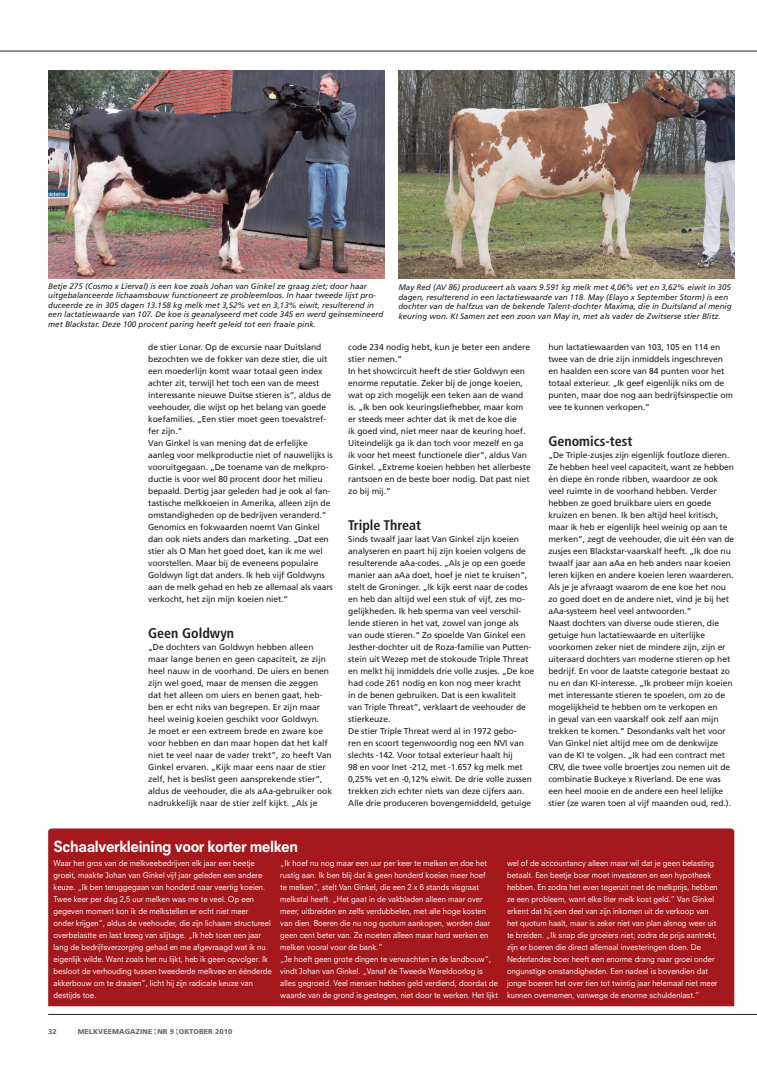
<style>
.page{position:relative;width:757px;height:1080px;background:#fff}
.page>*{position:absolute;margin:0;border:0;box-sizing:border-box;transform-origin:0 0}
.t1{font:800 15px "Neuzeit SLT Std";letter-spacing:-.03em;color:#fff;scale:.95 1}
.t2{font:700 condensed 14px "Frutiger LT Std";color:#231f20}
.t3{font:8.5px/12px "Frutiger LT Std";letter-spacing:-.01em;color:#231f20}
.t4{font:8px/12px "Neuzeit SLT Std";color:#fff;scale:.95 1}
.t5{font:italic 8px/9.6px "Frutiger LT Std";color:#231f20}
.t6{font:900 7px "Frutiger LT Std";letter-spacing:.01em;color:#6c6d70}
</style>
<div class="page">
<div style="left:48px;top:828px;width:686px;height:178px;background:#a5181e"></div>
<hr style="left:48px;top:1014px;width:709px;height:1px;background:#231f20">
<hr style="left:0;top:51px;width:757px;height:1px;background:#231f20">
<img style="left:48px;top:71px;width:336px;height:207px">
<img style="left:398px;top:71px;width:336px;height:207px">
<p class="t5" style="left:48px;top:281px;width:337px">Betje 275 (Cosmo x Lierval) is een koe zoals Johan van Ginkel ze graag ziet; door haar uitgebalanceerde lichaamsbouw functioneert ze probleemloos. In haar tweede lijst pro&shy;duceerde ze in 305 dagen 13.158 kg melk met 3,52% vet en 3,13% eiwit, resulterend in een lactatiewaarde van 107. De koe is geanalyseerd met code 345 en werd geïnsemineerd met Blackstar. Deze 100 procent paring heeft geleid tot een fraaie pink.</p>
<p class="t5" style="left:398px;top:283px;width:335px">May Red (AV 86) produceert als vaars 9.591 kg melk met 4,06% vet en 3,62% eiwit in 305 dagen, resulterend in een lactatiewaarde van 118. May (Elayo x September Storm) is een dochter van de halfzus van de bekende Talent-dochter Maxima, die in Duitsland al menig keuring won. KI Samen zet een zoon van May in, met als vader de Zwitserse stier Blitz.</p>
<p class="t3" style="left:148px;top:341px;width:186px">de stier Lonar. Op de excursie naar Duitsland bezochten we de fokker van deze stier, die uit een moederlijn komt waar totaal geen index achter zit, terwijl het toch een van de meest interessante nieuwe Duitse stieren is”, aldus de veehouder, die wijst op het belang van goede koefamilies. „Een stier moet geen toevalstref&shy;fer zijn.”<br>Van Ginkel is van mening dat de erfelijke aanleg voor melkproductie niet of nauwelijks is vooruitgegaan. „De toename van de melkpro&shy;ductie is voor wel 80 procent door het milieu bepaald. Dertig jaar geleden had je ook al fan&shy;tastische melkkoeien in Amerika, alleen zijn de omstandigheden op de bedrijven veranderd.” Genomics en fokwaarden noemt Van Ginkel dan ook niets anders dan marketing. „Dat een stier als O Man het goed doet, kan ik me wel voorstellen. Maar bij de eveneens populaire Goldwyn ligt dat anders. Ik heb vijf Goldwyns aan de melk gehad en heb ze allemaal als vaars verkocht, het zijn mijn koeien niet.”</p>
<h2 class="t2" style="left:148px;top:625px;width:87px">Geen Goldwyn</h2>
<p class="t3" style="left:148px;top:641px;width:185px">„De dochters van Goldwyn hebben alleen maar lange benen en geen capaciteit, ze zijn heel nauw in de voorhand. De uiers en benen zijn wel goed, maar de mensen die zeggen dat het alleen om uiers en benen gaat, heb&shy;ben er echt niks van begrepen. Er zijn maar heel weinig koeien geschikt voor Goldwyn.<br>Je moet er een extreem brede en zware koe voor hebben en dan maar hopen dat het kalf niet te veel naar de vader trekt”, zo heeft Van Ginkel ervaren. „Kijk maar eens naar de stier zelf, het is beslist geen aansprekende stier”, aldus de veehouder, die als aAa-gebruiker ook nadrukkelijk naar de stier zelf kijkt. „Als je</p>
<h1 class="t1" style="left:54px;top:837px;width:259px">Schaalverkleining voor korter melken</h1>
<p class="t3" style="left:348px;top:341px;width:184px">code 234 nodig hebt, kun je beter een andere stier nemen.”<br>In het showcircuit heeft de stier Goldwyn een enorme reputatie. Zeker bij de jonge koeien, wat op zich mogelijk een teken aan de wand is. „Ik ben ook keuringsliefhebber, maar kom er steeds meer achter dat ik met de koe die<br>ik goed vind, niet meer naar de keuring hoef.<br>Uiteindelijk ga ik dan toch voor mezelf en ga ik voor het meest functionele dier”, aldus Van Ginkel. „Extreme koeien hebben het allerbeste rantsoen en de beste boer nodig. Dat past niet zo bij mij.”</p>
<h2 class="t2" style="left:348px;top:517px;width:74px">Triple Threat</h2>
<p class="t3" style="left:348px;top:533px;width:187px">Sinds twaalf jaar laat Van Ginkel zijn koeien analyseren en paart hij zijn koeien volgens de resulterende aAa-codes. „Als je op een goede manier aan aAa doet, hoef je niet te kruisen”, stelt de Groninger. „Ik kijk eerst naar de codes en heb dan altijd wel een stuk of vijf, zes mo&shy;gelijkheden. Ik heb sperma van veel verschil&shy;lende stieren in het vat, zowel van jonge als van oude stieren.” Zo spoelde Van Ginkel een Jesther-dochter uit de Roza-familie van Putten&shy;stein uit Wezep met de stokoude Triple Threat en melkt hij inmiddels drie volle zusjes. „De koe had code 261 nodig en kon nog meer kracht<br>in de benen gebruiken. Dat is een kwaliteit<br>van Triple Threat”, verklaart de veehouder de stierkeuze.<br>De stier Triple Threat werd al in 1972 gebo-<br>ren en scoort tegenwoordig nog een NVI van slechts -142. Voor totaal exterieur haalt hij<br>98 en voor Inet -212, met -1.657 kg melk met 0,25% vet en -0,12% eiwit. De drie volle zussen trekken zich echter niets van deze cijfers aan.<br>Alle drie produceren bovengemiddeld, getuige</p>
<p class="t3" style="left:548px;top:341px;width:186px">hun lactatiewaarden van 103, 105 en 114 en twee van de drie zijn inmiddels ingeschreven en haalden een score van 84 punten voor het totaal exterieur. „Ik geef eigenlijk niks om de punten, maar doe nog aan bedrijfsinspectie om vee te kunnen verkopen.”</p>
<h2 class="t2" style="left:548px;top:433px;width:86px">Genomics-test</h2>
<p class="t3" style="left:548px;top:449px;width:187px">„De Triple-zusjes zijn eigenlijk foutloze dieren.<br>Ze hebben heel veel capaciteit, want ze hebben èn diepe èn ronde ribben, waardoor ze ook veel ruimte in de voorhand hebben. Verder hebben ze goed bruikbare uiers en goede kruizen en benen. Ik ben altijd heel kritisch, maar ik heb er eigenlijk heel weinig op aan te merken”, zegt de veehouder, die uit één van de zusjes een Blackstar-vaarskalf heeft. „Ik doe nu twaalf jaar aan aAa en heb anders naar koeien leren kijken en andere koeien leren waarderen.<br>Als je je afvraagt waarom de ene koe het nou zo goed doet en de andere niet, vind je bij het aAa-systeem heel veel antwoorden.”<br>Naast dochters van diverse oude stieren, die getuige hun lactatiewaarde en uiterlijke voorkomen zeker niet de mindere zijn, zijn er uiteraard dochters van moderne stieren op het bedrijf. En voor de laatste categorie bestaat zo nu en dan KI-interesse. „Ik probeer mijn koeien met interessante stieren te spoelen, om zo de mogelijkheid te hebben om te verkopen en<br>in geval van een vaarskalf ook zelf aan mijn trekken te komen.” Desondanks valt het voor Van Ginkel niet altijd mee om de denkwijze van de KI te volgen. „Ik had een contract met CRV, die twee volle broertjes zou nemen uit de combinatie Buckeye x Riverland. De ene was een heel mooie en de andere een heel lelijke stier (ze waren toen al vijf maanden oud, red.).</p>
<p class="t4" style="left:54px;top:857px;width:231px">Waar het gros van de melkveebedrijven elk jaar een beetje groeit, maakte Johan van Ginkel vijf jaar geleden een andere keuze. „Ik ben teruggegaan van honderd naar veertig koeien.<br>Twee keer per dag 2,5 uur melken was me te veel. Op een gegeven moment kon ik de melkstellen er echt niet meer<br>onder krijgen”, aldus de veehouder, die zijn lichaam structureel overbelastte en last kreeg van slijtage. „Ik heb toen een jaar lang de bedrijfsverzorging gehad en me afgevraagd wat ik nu eigenlijk wilde. Want zoals het nu lijkt, heb ik geen opvolger. Ik besloot de verhouding tussen tweederde melkvee en éénderde akkerbouw om te draaien”, licht hij zijn radicale keuze van destijds toe.</p>
<p class="t4" style="left:280px;top:857px;width:231px">„Ik hoef nu nog maar een uur per keer te melken en doe het rustig aan. Ik ben blij dat ik geen honderd koeien meer hoef<br>te melken”, stelt Van Ginkel, die een 2 x 6 stands visgraat melkstal heeft. „Het gaat in de vakbladen alleen maar over meer, uitbreiden en zelfs verdubbelen, met alle hoge kosten van dien. Boeren die nu nog quotum aankopen, worden daar geen cent beter van. Ze moeten alleen maar hard werken en melken vooral voor de bank.”<br>„Je hoeft geen grote dingen te verwachten in de landbouw”, vindt Johan van Ginkel. „Vanaf de Tweede Wereldoorlog is alles gegroeid. Veel mensen hebben geld verdiend, doordat de waarde van de grond is gestegen, niet door te werken. Het lijkt</p>
<p class="t4" style="left:507px;top:857px;width:223px">wel of de accountancy alleen maar wil dat je geen belasting betaalt. Een beetje boer moet investeren en een hypotheek hebben. En zodra het even tegenzit met de melkprijs, hebben ze een probleem, want elke liter melk kost geld.” Van Ginkel erkent dat hij een deel van zijn inkomen uit de verkoop van het quotum haalt, maar is zeker niet van plan alsnog weer uit te breiden. „Ik snap die groeiers niet; zodra de prijs aantrekt, zijn er boeren die direct allemaal investeringen doen. De Nederlandse boer heeft een enorme drang naar groei onder ongunstige omstandigheden. Een nadeel is bovendien dat jonge boeren het over tien tot twintig jaar helemaal niet meer kunnen overnemen, vanwege de enorme schuldenlast.”</p>
<p class="t6" style="left:48px;top:1027px;width:10px">32</p>
<p class="t6" style="left:78px;top:1027px;width:156px">MELKVEEMAGAZINE NR 9 OKTOBER 2010</p>
</div>
